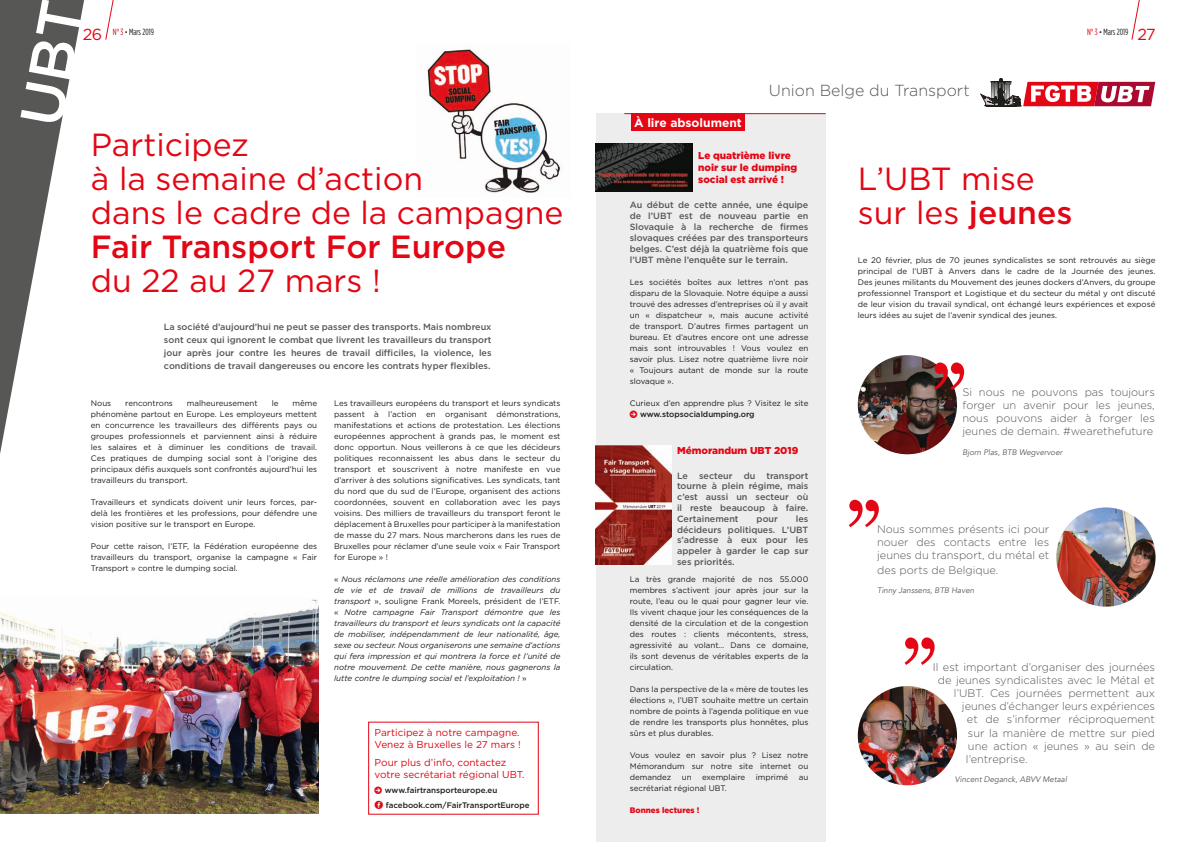
<style>
.page{position:relative;width:1191px;height:842px;background:#fff}
.page>*{position:absolute;margin:0;border:0;box-sizing:border-box;transform-origin:0 0}
.t1{font:99.3px "Century Schoolbook";color:#e30614}
.t2{font:32px/34px "Gotham";color:#e30614}
.t3{font:500 32px "Gotham";color:#e30614}
.t4{font:300 16px "Gotham";color:#575756}
.t5{font:16px "Gotham";color:#e30614}
.t6{font:700 12px "Gotham";color:#fff}
.t7{font:300 11px/13.2px "Gotham";color:#575756;text-align:justify}
.t8{font:10px/12px "Gotham";color:#e30614}
.t9{font:900 10px/12px "Gotham";color:#e30614}
.t10{font:500 9px/10.8px "Gotham";color:#575756;text-align:justify}
.t11{font:9px "Gotham Condensed";color:#1d1d1b}
.t12{font:8px/11px "Gotham";color:#1d1d1b;text-align:justify}
.t13{font:italic 8px/11px "Gotham";color:#1d1d1b;text-align:justify}
.t14{font:italic 8px "Avenir";color:#575756}
.t15{font:500 8px/15.3px "Gotham";color:#1d1d1b}
.t16{font:900 8px "Gotham";color:#e30614}
.s1{font-family:"Gotham";font-size:16px;color:#e30614}
.s2{color:#e30614}
.s3{font-size:8.1px}
.s4{font-style:normal}
.s5{font-family:"Arrowstfb";font-weight:400;color:#e30614}
.s6{font-family:"Social Shapes";font-weight:400;font-size:12px;color:#e30614}
.s7{font-family:"Arrowstfb";color:#e30614}
.s8{font-weight:500}
</style>
<div class="page">
<img style="left:857px;top:355px;width:100px;height:99px;border-radius:50px">
<img style="left:427px;top:49px;width:134px;height:144px">
<svg style="left:981px;top:79px;width:174px;height:28px"></svg>
<img style="left:0;top:599px;width:318px;height:215px">
<div style="left:596px;top:113px;width:229px;height:729px;background:#ededed"></div>
<div style="left:631px;top:114px;width:114px;height:17px;background:#e30614"></div>
<hr style="left:624px;top:113px;width:201px;height:1px;background:#e30614">
<img style="left:595px;top:143px;width:97px;height:48px">
<img style="left:595px;top:445px;width:76px;height:120px">
<img style="left:1056px;top:507px;width:99px;height:100px;border-radius:50px">
<img style="left:857px;top:686px;width:100px;height:99px;border-radius:50px">
<svg style="left:0;top:0;width:61px;height:454px;fill:#575756"></svg>
<svg style="left:105px;top:0;width:9px;height:40px"></svg>
<svg style="left:1131px;top:0;width:9px;height:40px"></svg>
<svg style="left:20px;top:0;width:64px;height:125px"></svg>
<p class="t11" style="left:83px;top:27px;width:73px"><span class="s1">26</span> <span class="s2">N° 3</span> <span class="s3">•</span> Mars 2019</p>
<h3 class="t5" style="left:1137px;top:24px;width:20px">27</h3>
<p class="t11" style="left:1087px;top:27px;width:43px"><span class="s2">N° 3</span> <span class="s3">•</span> Mars 2019</p>
<h2 class="t2" style="left:91px;top:127px;width:474px">Participez<br>à la semaine d’action<br>dans le cadre de la campagne</h2>
<h2 class="t3" style="left:91px;top:226px;width:416px">Fair Transport For Europe</h2>
<h2 class="t2" style="left:91px;top:263px;width:291px">du 22 au 27 mars !</h2>
<p class="t10" style="left:164px;top:320px;width:329px;line-height:13px">La société d’aujourd’hui ne peut se passer des transports. Mais nombreux sont ceux qui ignorent le combat que livrent les travailleurs du transport jour après jour contre les heures de travail difficiles, la violence, les conditions de travail dangereuses ou encore les contrats hyper flexibles.</p>
<p class="t12" style="left:91px;top:398px;width:22px">Nous</p>
<p class="t12" style="left:125px;top:398px;width:49px">rencontrons</p>
<p class="t12" style="left:187px;top:398px;width:72px">malheureusement</p>
<p class="t12" style="left:272px;top:398px;width:8px">le</p>
<p class="t12" style="left:91px;top:398px;width:228px;text-indent:202px">même phénomène partout en Europe. Les employeurs mettent en concurrence les travailleurs des différents pays ou groupes professionnels et parviennent ainsi à réduire les salaires et à diminuer les conditions de travail.<br>Ces pratiques de dumping social sont à l’origine des principaux défis auxquels sont confrontés aujourd’hui les travailleurs du transport.</p>
<p class="t12" style="left:91px;top:497px;width:228px">Travailleurs et syndicats doivent unir leurs forces, par&shy;delà les frontières et les professions, pour défendre une vision positive sur le transport en Europe.</p>
<p class="t12" style="left:91px;top:541px;width:228px">Pour cette raison, l’ETF, la Fédération européenne des travailleurs du transport, organise la campagne « Fair Transport » contre le dumping social.</p>
<p class="t12" style="left:334px;top:398px;width:228px">Les travailleurs européens du transport et leurs syndicats passent à l’action en organisant démonstrations, manifestations et actions de protestation. Les élections européennes approchent à grands pas, le moment est donc opportun. Nous veillerons à ce que les décideurs politiques reconnaissent les abus dans le secteur du transport et souscrivent à notre manifeste en vue d’arriver à des solutions significatives. Les syndicats, tant du nord que du sud de l’Europe, organisent des actions coordonnées, souvent en collaboration avec les pays voisins. Des milliers de travailleurs du transport feront le déplacement à Bruxelles pour participer à la manifestation de masse du 27 mars. Nous marcherons dans les rues de Bruxelles pour réclamer d’une seule voix « Fair Transport for Europe » !</p>
<p class="t13" style="left:334px;top:574px;width:228px"><span class="s4">«</span> Nous réclamons une réelle amélioration des conditions de vie et de travail de millions de travailleurs du transport <span class="s4">», souligne Frank Moreels, président de l’ETF. «</span> Notre campagne Fair Transport démontre que les travailleurs du transport et leurs syndicats ont la capacité de mobiliser, indépendamment de leur nationalité, âge, sexe ou secteur. Nous organiserons une semaine d’actions qui fera impression et qui montrera la force et l’unité de notre mouvement. De cette manière, nous gagnerons la lutte contre le dumping social et l’exploitation ! <span class="s4">»</span></p>
<p class="t8" style="left:374px;top:726px;width:148px">Participez à notre campagne.<br>Venez à Bruxelles le 27 mars !</p>
<p class="t8" style="left:374px;top:756px;width:152px">Pour plus d’info, contactez votre secrétariat régional UBT.</p>
<p class="t15" style="left:374px;top:782px;width:156px"><span class="s5">J</span> www.fairtransporteurope.eu<br><span class="s6">!</span> facebook.com/FairTransportEurope</p>
<h3 class="t6" style="left:634px;top:115px;width:109px">À lire absolument</h3>
<h3 class="t4" style="left:769px;top:81px;width:202px">Union Belge du Transport</h3>
<p class="t9" style="left:698px;top:149px;width:101px">Le quatrième livre noir sur le dumping social est arrivé !</p>
<p class="t10" style="left:630px;top:200px;width:180px">Au début de cette année, une équipe de l’UBT est de nouveau partie en Slovaquie à la recherche de firmes slovaques créées par des transporteurs belges. C’est déjà la quatrième fois que l’UBT mène l’enquête sur le terrain.</p>
<p class="t12" style="left:630px;top:277px;width:180px">Les sociétés boîtes aux lettres n’ont pas disparu de la Slovaquie. Notre équipe a aussi trouvé des adresses d’entreprises où il y avait un « dispatcheur », mais aucune activité de transport. D’autres firmes partagent un bureau. Et d’autres encore ont une adresse mais sont introuvables ! Vous voulez en savoir plus. Lisez notre quatrième livre noir « Toujours autant de monde sur la route slovaque ».</p>
<p class="t12" style="left:630px;top:398px;width:180px">Curieux d’en apprendre plus ? Visitez le site<br><span class="s7">J</span> <span class="s8">www.stopsocialdumping.org</span></p>
<p class="t9" style="left:677px;top:444px;width:123px">Mémorandum UBT 2019</p>
<p class="t10" style="left:677px;top:470px;width:133px">Le secteur du transport tourne à plein régime, mais c’est aussi un secteur où il reste beaucoup à faire.<br>Certainement</p>
<p class="t10" style="left:677px;top:513px;width:133px;text-indent:119px">les décideurs politiques. L’UBT s’adresse à eux pour les appeler à garder le cap sur ses priorités.</p>
<p class="t12" style="left:630px;top:574px;width:180px">La très grande majorité de nos 55.000 membres s’activent jour après jour sur la route, l’eau ou le quai pour gagner leur vie.<br>Ils vivent chaque jour les conséquences de la densité de la circulation et de la congestion des routes : clients mécontents, stress, agressivité au volant… Dans ce domaine, ils sont devenus de véritables experts de la circulation.</p>
<p class="t12" style="left:630px;top:684px;width:180px">Dans la perspective de la « mère de toutes les élections », l’UBT souhaite mettre un certain nombre de points à l’agenda politique en vue de rendre les transports plus honnêtes, plus sûrs et plus durables.</p>
<p class="t12" style="left:630px;top:750px;width:180px">Vous voulez en savoir plus ? Lisez notre Mémorandum sur notre site internet ou demandez</p>
<p class="t10" style="left:756px;top:513px;width:23px">pour</p>
<p class="t12" style="left:682px;top:772px;width:11px">un</p>
<p class="t12" style="left:702px;top:772px;width:45px">exemplaire</p>
<p class="t12" style="left:755px;top:772px;width:34px">imprimé</p>
<p class="t12" style="left:799px;top:772px;width:11px">au</p>
<p class="t12" style="left:630px;top:783px;width:99px">secrétariat régional UBT.</p>
<p class="t16" style="left:630px;top:805px;width:71px">Bonnes lectures !</p>
<h2 class="t2" style="left:857px;top:161px;width:216px">L’UBT mise sur les <span class="s8">jeunes</span></h2>
<p class="t12" style="left:857px;top:255px;width:299px">Le 20 février, plus de 70 jeunes syndicalistes se sont retrouvés au siège principal de l’UBT à Anvers dans le cadre de la Journée des jeunes.<br>Des jeunes militants du Mouvement des jeunes dockers d’Anvers, du groupe professionnel Transport et Logistique et du secteur du métal y ont discuté de leur vision du travail syndical, ont échangé leurs expériences et exposé leurs idées au sujet de l’avenir syndical des jeunes.</p>
<h1 class="t1" style="left:931px;top:316px;width:38px">’’</h1>
<h3 class="t7" style="left:962px;top:385px;width:194px">Si nous ne pouvons pas toujours forger un avenir pour les jeunes, nous pouvons aider à forger les jeunes de demain. #wearethefuture</h3>
<p class="t14" style="left:962px;top:447px;width:101px">Bjorn Plas, BTB Wegvervoer</p>
<h1 class="t1" style="left:845px;top:454px;width:38px">’’</h1>
<h3 class="t7" style="left:877px;top:522px;width:173px">Nous sommes présents ici pour nouer des contacts entre les jeunes du transport, du métal et</h3>
<h3 class="t7" style="left:877px;top:563px;width:123px">des ports de Belgique.</h3>
<p class="t14" style="left:877px;top:585px;width:99px">Tinny Janssens, BTB Haven</p>
<h1 class="t1" style="left:901px;top:591px;width:38px">’’</h1>
<h3 class="t7" style="left:933px;top:660px;width:223px">Il est important d’organiser des journées</h3>
<h3 class="t7" style="left:938px;top:673px;width:218px">de jeunes syndicalistes avec le Métal et</h3>
<h3 class="t7" style="left:954px;top:686px;width:203px">l’UBT. Ces journées permettent aux</h3>
<h3 class="t7" style="left:962px;top:699px;width:195px">jeunes d’échanger leurs expériences</h3>
<h3 class="t7" style="left:967px;top:713px;width:190px">et de s’informer réciproquement</h3>
<h3 class="t7" style="left:968px;top:726px;width:188px">sur la manière de mettre sur pied</h3>
<h3 class="t7" style="left:968px;top:739px;width:188px">une action « jeunes » au sein de</h3>
<h3 class="t7" style="left:966px;top:752px;width:63px">l’entreprise.</h3>
<p class="t14" style="left:955px;top:775px;width:113px">Vincent Deganck, ABVV Metaal</p>
</div>
